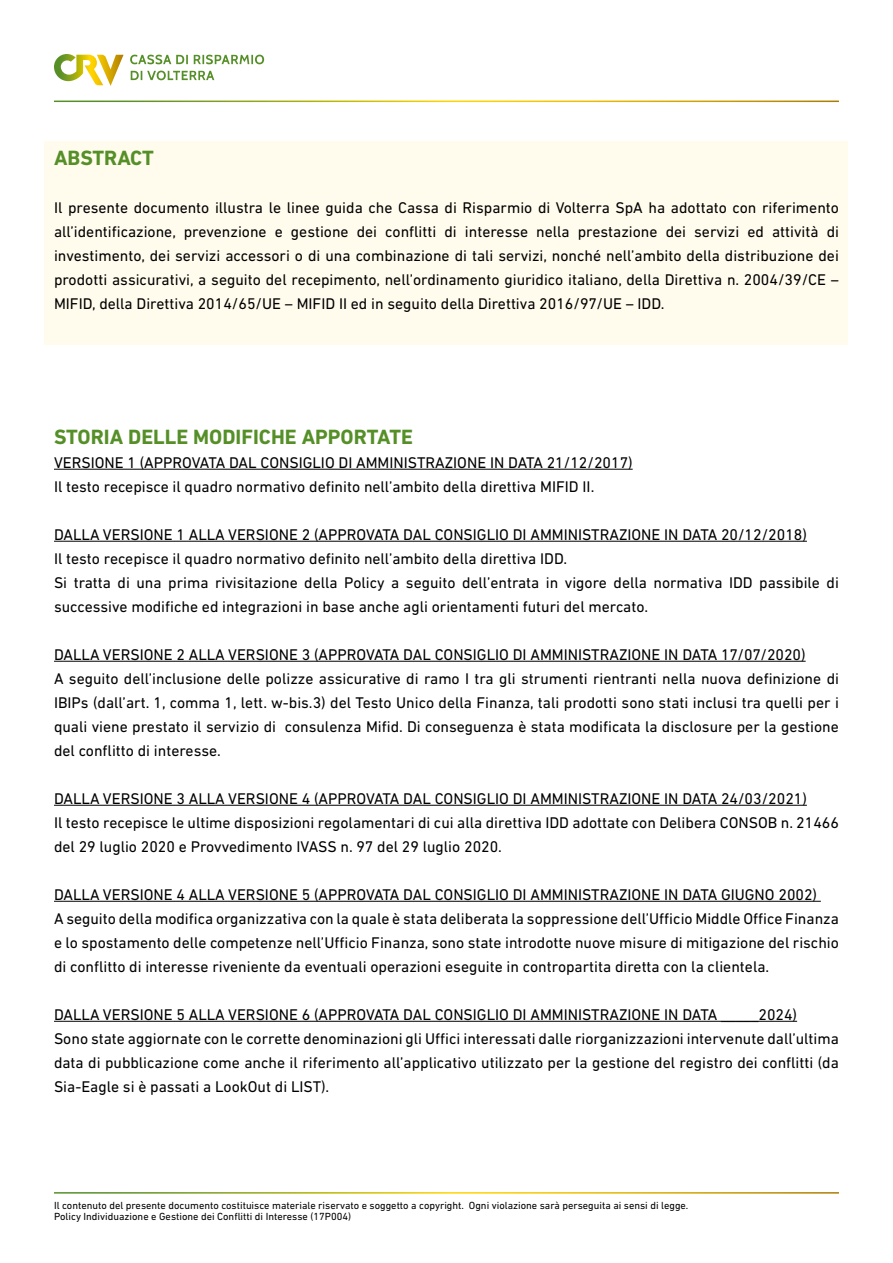
<style>
.page{position:relative;width:893px;height:1263px;background:#fff}
.page>*{position:absolute;margin:0;border:0;box-sizing:border-box;transform-origin:0 0}
.t1{font:700 21px "DIN Next LT Pro";color:#558f27}
.t2{font:15.75px/24px "DIN Next LT Pro";color:#000}
.t3{font:10.5px/10.5px "DIN Next LT Pro";color:#000}
</style>
<div class="page">
<svg style="left:54px;top:54px;width:70px;height:32px"></svg>
<svg style="left:130px;top:55px;width:134px;height:25px"></svg>
<div style="left:44px;top:141px;width:804px;height:203px;background:#fffbed"></div>
<hr style="left:54px;top:469px;width:579px;height:1px;background:#000">
<hr style="left:54px;top:541px;width:753px;height:1px;background:#000">
<hr style="left:54px;top:661px;width:752px;height:1px;background:#000">
<hr style="left:54px;top:805px;width:753px;height:1px;background:#000">
<hr style="left:54px;top:901px;width:767px;height:1px;background:#000">
<hr style="left:54px;top:1021px;width:743px;height:1px;background:#000">
<h1 class="t1" style="left:54px;top:145px;width:101px">ABSTRACT</h1>
<p class="t2" style="left:54px;top:195px;width:786px;text-align:justify">Il presente documento illustra le linee guida che Cassa di Risparmio di Volterra SpA ha adottato con riferimento all’identificazione, prevenzione e gestione dei conflitti di interesse nella prestazione dei servizi ed attività di investimento, dei servizi accessori o di una combinazione di tali servizi, nonché nell’ambito della distribuzione dei prodotti assicurativi, a seguito del recepimento, nell’ordinamento giuridico italiano, della Direttiva n. 2004/39/CE – MIFID, della Direttiva 2014/65/UE – MIFID II ed in seguito della Direttiva 2016/97/UE – IDD.</p>
<h1 class="t1" style="left:54px;top:424px;width:360px">STORIA DELLE MODIFICHE APPORTATE</h1>
<p class="t2" style="left:54px;top:450px;width:580px">VERSIONE 1 (APPROVATA DAL CONSIGLIO DI AMMINISTRAZIONE IN DATA 21/12/2017)<br>Il testo recepisce il quadro normativo definito nell’ambito della direttiva MIFID II.</p>
<p class="t2" style="left:54px;top:522px;width:786px">DALLA VERSIONE 1 ALLA VERSIONE 2 (APPROVATA DAL CONSIGLIO DI AMMINISTRAZIONE IN DATA 20/12/2018)<br>Il testo recepisce il quadro normativo definito nell’ambito della direttiva IDD.<br>Si tratta di una prima rivisitazione della Policy a seguito dell’entrata in vigore della normativa IDD passibile di successive modifiche ed integrazioni in base anche agli orientamenti futuri del mercato.</p>
<p class="t2" style="left:54px;top:642px;width:786px">DALLA VERSIONE 2 ALLA VERSIONE 3 (APPROVATA DAL CONSIGLIO DI AMMINISTRAZIONE IN DATA 17/07/2020)<br>A seguito dell’inclusione delle polizze assicurative di ramo I tra gli strumenti rientranti nella nuova definizione di IBIPs (dall’art. 1, comma 1, lett. w-bis.3) del Testo Unico della Finanza, tali prodotti sono stati inclusi tra quelli per i quali viene prestato il servizio di consulenza Mifid. Di conseguenza è stata modificata la disclosure per la gestione del conflitto di interesse.</p>
<p class="t2" style="left:54px;top:786px;width:786px">DALLA VERSIONE 3 ALLA VERSIONE 4 (APPROVATA DAL CONSIGLIO DI AMMINISTRAZIONE IN DATA 24/03/2021)<br>Il testo recepisce le ultime disposizioni regolamentari di cui alla direttiva IDD adottate con Delibera CONSOB n. 21466 del 29 luglio 2020 e Provvedimento IVASS n. 97 del 29 luglio 2020.</p>
<p class="t2" style="left:54px;top:882px;width:786px">DALLA VERSIONE 4 ALLA VERSIONE 5 (APPROVATA DAL CONSIGLIO DI AMMINISTRAZIONE IN DATA GIUGNO 2002)<br>A seguito della modifica organizzativa con la quale è stata deliberata la soppressione dell’Ufficio Middle Office Finanza e lo spostamento delle competenze nell’Ufficio Finanza, sono state introdotte nuove misure di mitigazione del rischio di conflitto di interesse riveniente da eventuali operazioni eseguite in contropartita diretta con la clientela.</p>
<p class="t2" style="left:54px;top:1002px;width:786px">DALLA VERSIONE 5 ALLA VERSIONE 6 (APPROVATA DAL CONSIGLIO DI AMMINISTRAZIONE IN DATA _____2024)<br>Sono state aggiornate con le corrette denominazioni gli Uffici interessati dalle riorganizzazioni intervenute dall’ultima data di pubblicazione come anche il riferimento all’applicativo utilizzato per la gestione del registro dei conflitti (da Sia-Eagle si è passati a LookOut di LIST).</p>
<p class="t3" style="left:54px;top:1200px;width:636px">Il contenuto del presente documento costituisce materiale riservato e soggetto a copyright. Ogni violazione sarà perseguita ai sensi di legge.<br>Policy Individuazione e Gestione dei Conflitti di Interesse (17P004)</p>
</div>
